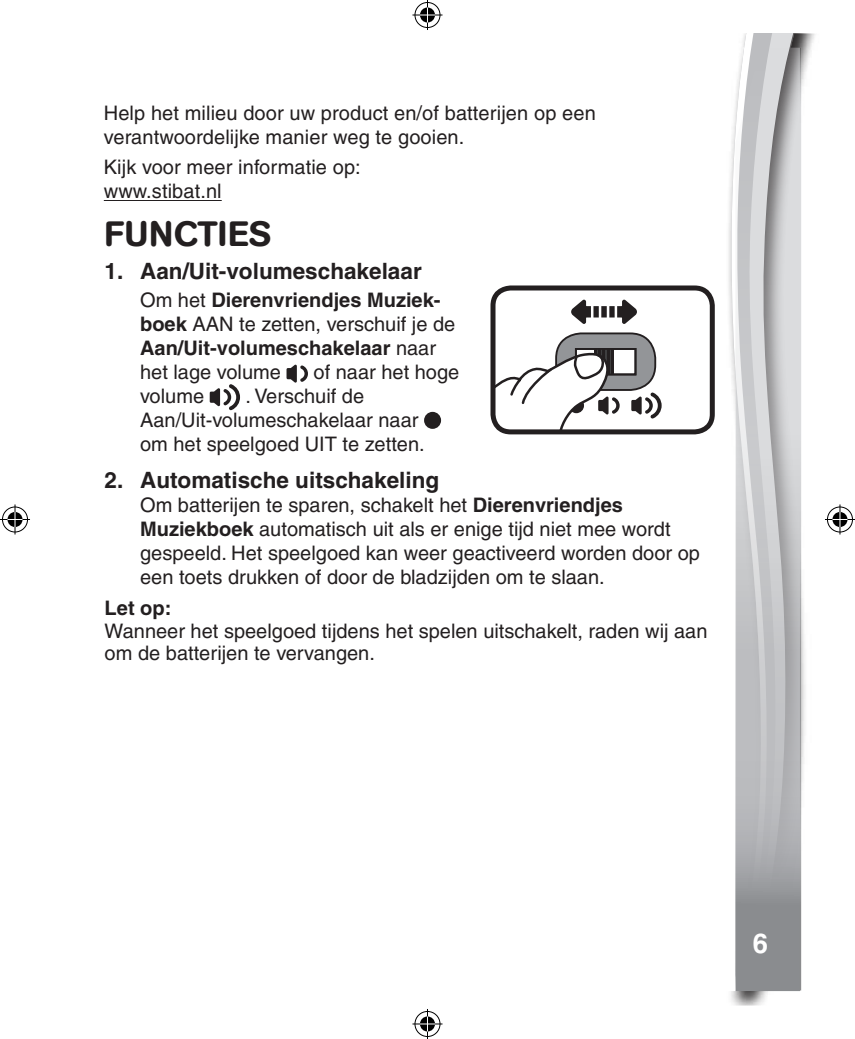
<style>
.page{position:relative;width:855px;height:1039px;background:#fff}
.page>*{position:absolute;margin:0;border:0;box-sizing:border-box;transform-origin:0 0}
.point{font:500 35px "AG Book Rounded";letter-spacing:.02em;color:#231f20}
.t1{font:700 27.5px "Helvetica";color:#fff}
.body_text_2{font:700 22.5px "Helvetica";color:#231f20}
.body_text_2-2{font:500 20px/24px "Helvetica";color:#231f20}
.point-2{font:500 20px/24px "Helvetica";letter-spacing:.005em;color:#231f20}
.body_text_2-3{font:700 20px/24px "Helvetica";color:#231f20}
.s1{font-weight:500}
.s2{font-weight:700}
</style>
<div class="page">
<svg style="left:784px;top:34px;width:23px;height:956px"></svg>
<svg style="left:730px;top:34px;width:38px;height:374px"></svg>
<svg style="left:735px;top:48px;width:64px;height:942px;background:#bdbec0"></svg>
<svg style="left:286px;top:364px;width:22px;height:18px"></svg>
<svg style="left:210px;top:384px;width:30px;height:26px"></svg>
<div style="left:424px;top:412px;width:17px;height:17px;background:#231f20;border-radius:50%"></div>
<div style="left:490px;top:285px;width:224px;height:149px;border:5px solid #231f20;border-radius:18px"></div>
<svg style="left:492px;top:288px;width:169px;height:144px"></svg>
<hr style="left:104px;top:200px;width:118px;height:1px;background:#231f20">
<div style="left:413px;top:1px;width:28px;height:28px;border:3px solid #fff;border-radius:50%"></div>
<svg style="left:412px;top:13px;width:30px;height:4px"></svg>
<hr style="left:425px;top:0;width:4px;height:30px;background:#fff">
<div style="left:418px;top:6px;width:18px;height:18px;border:3px solid #fff;border-radius:50%"></div>
<div style="left:414px;top:2px;width:26px;height:26px;border:1px solid #000;border-radius:50%"></div>
<hr style="left:412px;top:15px;width:30px;height:1px;background:#000">
<hr style="left:427px;top:0;width:1px;height:30px;background:#000">
<svg style="left:420px;top:7px;width:15px;height:15px"></svg>
<div style="left:413px;top:1009px;width:28px;height:28px;border:3px solid #fff;border-radius:50%"></div>
<hr style="left:412px;top:1022px;width:30px;height:3px;background:#fff">
<hr style="left:425px;top:1008px;width:4px;height:30px;background:#fff">
<div style="left:418px;top:1014px;width:18px;height:18px;border:3px solid #fff;border-radius:50%"></div>
<div style="left:414px;top:1011px;width:26px;height:25px;border:1px solid #000;border-radius:50%"></div>
<hr style="left:412px;top:1023px;width:30px;height:1px;background:#000">
<hr style="left:427px;top:1008px;width:1px;height:30px;background:#000">
<svg style="left:420px;top:1016px;width:15px;height:15px"></svg>
<div style="left:1px;top:505px;width:28px;height:28px;border:3px solid #fff;border-radius:50%"></div>
<hr style="left:0;top:518px;width:30px;height:3px;background:#fff">
<svg style="left:13px;top:504px;width:4px;height:30px"></svg>
<div style="left:6px;top:510px;width:18px;height:18px;border:3px solid #fff;border-radius:50%"></div>
<div style="left:2px;top:506px;width:26px;height:26px;border:1px solid #000;border-radius:50%"></div>
<hr style="left:0;top:519px;width:30px;height:1px;background:#000">
<hr style="left:15px;top:504px;width:1px;height:30px;background:#000">
<svg style="left:8px;top:512px;width:14px;height:15px"></svg>
<div style="left:825px;top:505px;width:28px;height:28px;border:3px solid #fff;border-radius:50%"></div>
<hr style="left:824px;top:518px;width:30px;height:3px;background:#fff">
<hr style="left:838px;top:504px;width:3px;height:30px;background:#fff">
<div style="left:830px;top:510px;width:18px;height:18px;border:3px solid #fff;border-radius:50%"></div>
<div style="left:826px;top:506px;width:26px;height:26px;border:1px solid #000;border-radius:50%"></div>
<hr style="left:824px;top:519px;width:30px;height:1px;background:#000">
<hr style="left:839px;top:504px;width:1px;height:30px;background:#000">
<svg style="left:832px;top:512px;width:15px;height:15px"></svg>
<p class="point-2" style="left:104px;top:101px;width:493px">Help het milieu door uw product en/of batterijen op een verantwoordelijke manier weg te gooien.</p>
<p class="point-2" style="left:104px;top:155px;width:258px">Kijk voor meer informatie op:</p>
<p class="point-2" style="left:104px;top:179px;width:119px">www.stibat.nl</p>
<p class="point" style="left:105px;top:213px;width:168px">FUNCTIES</p>
<p class="body_text_2" style="left:105px;top:258px;width:318px">1. Aan/Uit-volumeschakelaar</p>
<p class="body_text_2-3" style="left:140px;top:288px;width:316px"><span class="s1">Om het</span> Dierenvriendjes Muziek&shy;boek <span class="s1">AAN te zetten, verschuif je de<br></span>Aan/Uit-volumeschakelaar <span class="s1">naar het lage volume</span></p>
<p class="body_text_2-2" style="left:313px;top:360px;width:147px">of naar het hoge</p>
<p class="body_text_2-2" style="left:140px;top:384px;width:65px">volume</p>
<p class="body_text_2-2" style="left:245px;top:384px;width:120px">. Verschuif de</p>
<p class="body_text_2-2" style="left:140px;top:408px;width:286px">Aan/Uit-volumeschakelaar naar om het speelgoed UIT te zetten.</p>
<p class="body_text_2" style="left:105px;top:466px;width:336px">2. Automatische uitschakeling</p>
<p class="body_text_2-2" style="left:140px;top:493px;width:561px">Om batterijen te sparen, schakelt het <span class="s2">Dierenvriendjes Muziekboek</span> automatisch uit als er enige tijd niet mee wordt gespeeld. Het speelgoed kan weer geactiveerd worden door op een toets drukken of door de bladzijden om te slaan.</p>
<p class="body_text_2-3" style="left:105px;top:596px;width:68px">Let op:</p>
<p class="body_text_2-2" style="left:105px;top:619px;width:604px;line-height:22.5px">Wanneer het speelgoed tijdens het spelen uitschakelt, raden wij aan om de batterijen te vervangen.</p>
<h2 class="t1" style="left:752px;top:923px;width:21px">6 <sup>6</sup>6</h2>
</div>
